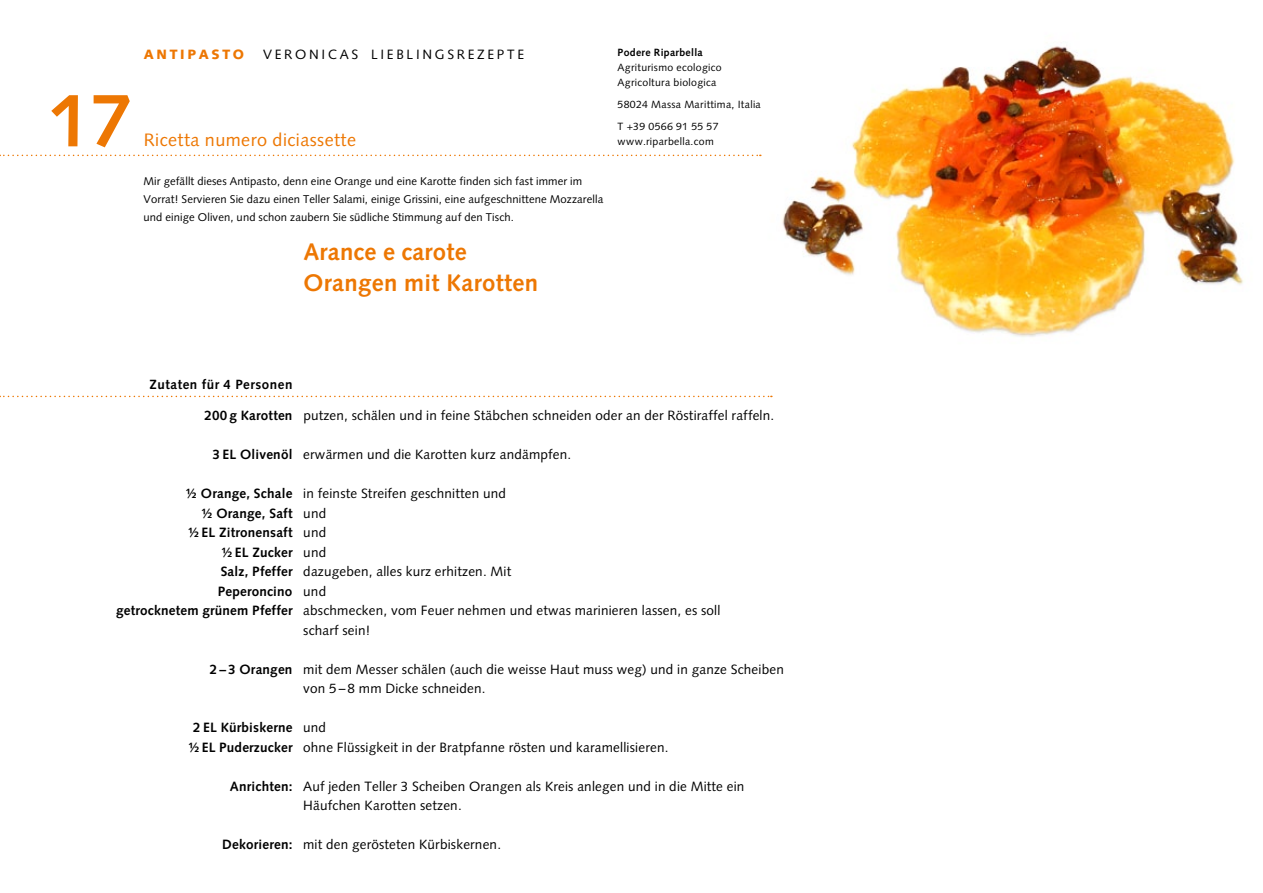
<style>
.page{position:relative;width:1263px;height:893px;background:#fff}
.page>*{position:absolute;margin:0;border:0;box-sizing:border-box;transform-origin:0 0}
.t1{font:700 75px "Syntax CL";color:#ed7703}
.t2{font:700 24px/31.5px "Syntax CL";letter-spacing:.015em;color:#ed7703}
.t3{font:18px "Syntax CL";letter-spacing:.025em;color:#ed7703}
.t4{font:13.5px/19.5px "Syntax CL";letter-spacing:.015em;color:#000}
.t5{font:700 13.5px/19.5px "Syntax CL";letter-spacing:.015em;color:#000;text-align:right}
.t6{font:13.5px "Syntax CL";letter-spacing:.2em;color:#000}
.t7{font:900 13.5px "Syntax CL";letter-spacing:.2em;color:#ed7703}
.t8{font:700 13.35px "Syntax CL";letter-spacing:.04em;color:#000}
.t9{font:11.25px/18px "Syntax CL";letter-spacing:.01em;color:#000}
.t10{font:10.5px/15px "Syntax CL";letter-spacing:.03em;color:#000}
.t11{font:700 10.5px "Syntax CL";letter-spacing:.03em;color:#000}
</style>
<div class="page">
<img style="left:735px;top:46px;width:509px;height:352px">
<svg style="left:0;top:155px;width:761px;height:1px"></svg>
<svg style="left:0;top:396px;width:772px;height:1px"></svg>
<p class="t7" style="left:144px;top:46px;width:102px">ANTIPASTO</p>
<p class="t6" style="left:263px;top:46px;width:262px">Veronica s Liebl ingsrezepte</p>
<h1 class="t1" style="left:48px;top:77px;width:86px">17</h1>
<h3 class="t3" style="left:144px;top:129px;width:214px">Ricetta numero diciassette</h3>
<p class="t9" style="left:143px;top:173px;width:461px">Mir gefällt dieses Antipasto, denn eine Orange und eine Karotte finden sich fast immer im<br>Vorrat! Servieren Sie dazu einen Teller Salami, einige G rissini, eine aufgeschnittene Mozzarella und einige Oliven, und schon zaubern Sie südliche Stimmung auf den Tisch.</p>
<h2 class="t2" style="left:303px;top:236px;width:236px">Arance e carote<br>Orangen mit Karotten</h2>
<p class="t11" style="left:618px;top:47px;width:87px">Podere Riparbella</p>
<p class="t10" style="left:618px;top:60px;width:106px">Agriturismo ecologico<br>Agricoltura biologica</p>
<p class="t10" style="left:618px;top:94px;width:145px;line-height:21.8px">58024 Massa Marittima, Italia<br>T +39 0566 91 55 57</p>
<p class="t10" style="left:618px;top:134px;width:98px">www.riparbella.com</p>
<p class="t8" style="left:150px;top:377px;width:144px">Zutaten für 4 Personen</p>
<p class="t5" style="left:204px;top:406px;width:89px">200 g Karotten</p>
<p class="t5" style="left:212px;top:445px;width:82px">3 EL Olivenöl</p>
<p class="t5" style="left:116px;top:484px;width:178px">½ Orange, Schale<br>½ Orange, Saft<br>½ EL Zitronensaft<br>½ EL Zucker<br>Salz, Pfeffer<br>Peperoncino<br>getrocknetem grünem Pfeffer</p>
<p class="t5" style="left:210px;top:660px;width:84px">2 – 3 Orangen</p>
<p class="t5" style="left:188px;top:718px;width:106px;text-align:center">2 EL Kürbiskerne ½ EL Puderzucker</p>
<p class="t5" style="left:230px;top:777px;width:64px">Anrichten:</p>
<p class="t5" style="left:222px;top:835px;width:72px">Dekorieren:</p>
<p class="t4" style="left:303px;top:406px;width:472px">putzen, schälen und in feine Stäbchen schneiden oder an der Röstiraffel raffeln.</p>
<p class="t4" style="left:303px;top:445px;width:270px">erwärmen und die Karotten kurz andämpfen.</p>
<p class="t4" style="left:303px;top:484px;width:419px">in feinste Streifen geschnitten und<br>und<br>und<br>und<br>dazugeben, alles kurz erhitzen. Mit<br>und<br>abschmecken, vom Feuer nehmen und etwas marinieren lassen, es soll scharf sein!</p>
<p class="t4" style="left:303px;top:659px;width:482px">mit dem Messer schälen (auch die weisse Haut muss weg) und in ganze Scheiben von 5 – 8 mm Dicke schneiden.</p>
<p class="t4" style="left:303px;top:718px;width:367px">und<br>ohne Flüssigkeit in der Bratpfanne rösten und karamellisieren.</p>
<p class="t4" style="left:303px;top:776px;width:443px">Auf jeden Teller 3 Scheiben Orangen als Kreis anlegen und in die Mitte ein<br>Häufchen Karotten setzen.</p>
<p class="t4" style="left:303px;top:835px;width:199px">mit den gerösteten Kürbiskernen.</p>
</div>
